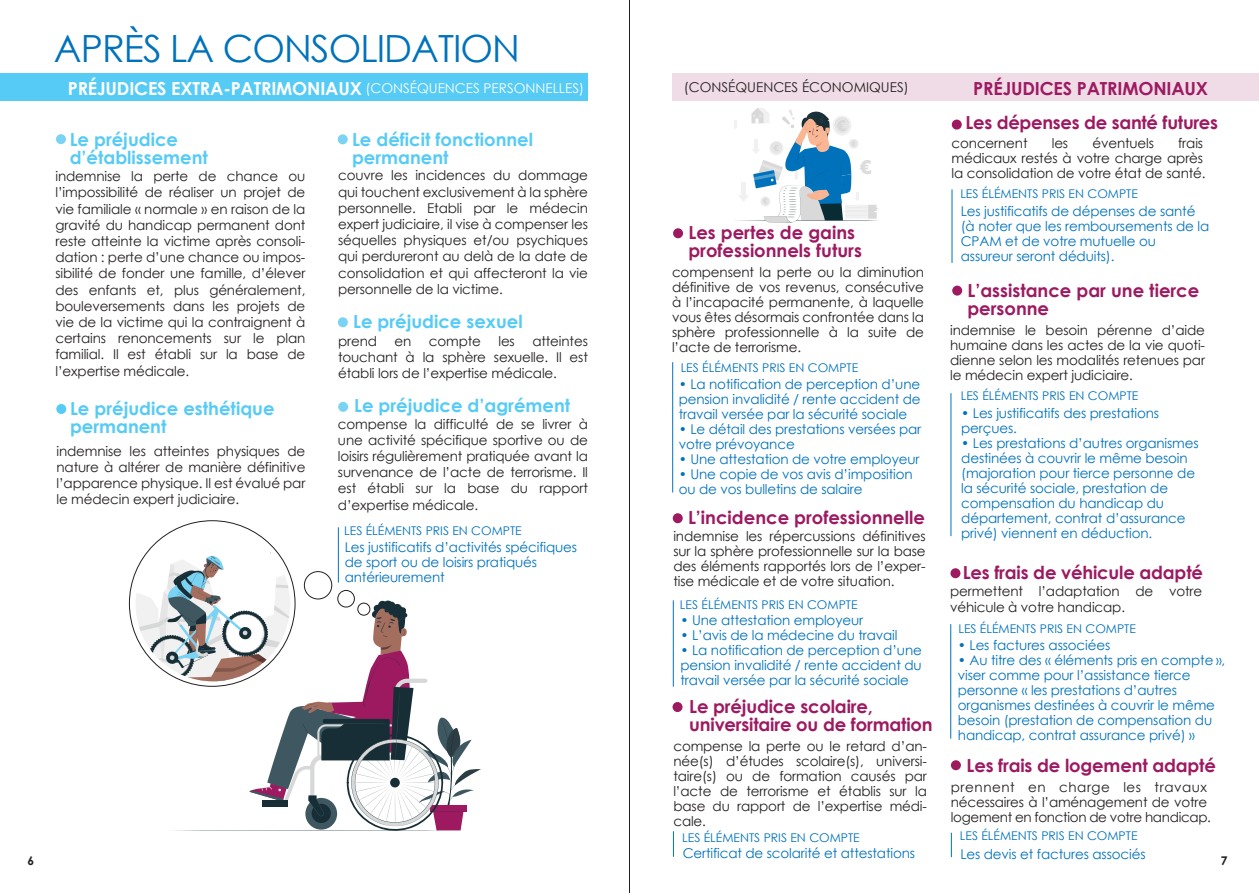
<style>
.page{position:relative;width:1259px;height:893px;background:#fff}
.page>*{position:absolute;margin:0;border:0;box-sizing:border-box;transform-origin:0 0}
.t1{font:37.5px "Century Gothic";letter-spacing:-.025em;color:#0072bc}
.t2{font:700 18px/18px "Century Gothic";letter-spacing:-.01em;color:#9d1a61}
.t3{font:700 18px/18px "Century Gothic";color:#56cbf5}
.t4{font:700 18px "Century Gothic";letter-spacing:-.01em;color:#fff}
.t5{font:13.5px/16.2px "Century Gothic";letter-spacing:-.01em;color:#231f20;text-align:justify}
.t6{font:13.5px/15px "Century Gothic";letter-spacing:-.01em;color:#0072bc}
.t7{font:13.5px "Century Gothic";color:#fff}
.t8{font:12px "Century Gothic";color:#0072bc}
.t9{font:700 12px "Century Gothic";color:#231f20}
</style>
<div class="page">
<div style="left:672px;top:74px;width:587px;height:27px;background:#f0dce7"></div>
<svg style="left:951px;top:833px;width:1px;height:24px"></svg>
<div style="left:951px;top:760px;width:10px;height:10px;background:#9d1a61;border-radius:50%"></div>
<div style="left:673px;top:228px;width:10px;height:10px;background:#9d1a61;border-radius:50%"></div>
<div style="left:951px;top:120px;width:10px;height:10px;background:#9d1a61;border-radius:50%"></div>
<hr style="left:951px;top:189px;width:1px;height:74px;background:#0072bc">
<div style="left:0;top:74px;width:587px;height:27px;background:#56cbf5"></div>
<div style="left:56px;top:134px;width:10px;height:10px;background:#7bd3f4;border-radius:50%"></div>
<div style="left:338px;top:317px;width:10px;height:10px;background:#7bd3f4;border-radius:50%"></div>
<div style="left:338px;top:134px;width:10px;height:10px;background:#7bd3f4;border-radius:50%"></div>
<hr style="left:672px;top:362px;width:1px;height:130px;background:#0072bc">
<div style="left:56px;top:404px;width:10px;height:10px;background:#56cbf5;border-radius:50%"></div>
<hr style="left:338px;top:527px;width:1px;height:56px;background:#0072bc">
<div style="left:338px;top:402px;width:10px;height:10px;background:#7bd3f4;border-radius:50%"></div>
<svg style="left:136px;top:547px;width:345px;height:284px"></svg>
<div style="left:952px;top:286px;width:10px;height:10px;background:#9d1a61;border-radius:50%"></div>
<hr style="left:950px;top:393px;width:1px;height:143px;background:#0072bc">
<hr style="left:673px;top:600px;width:1px;height:87px;background:#0072bc">
<div style="left:673px;top:513px;width:10px;height:10px;background:#9d1a61;border-radius:50%"></div>
<svg style="left:673px;top:831px;width:1px;height:26px"></svg>
<div style="left:672px;top:702px;width:10px;height:10px;background:#9d1a61;border-radius:50%"></div>
<hr style="left:950px;top:624px;width:1px;height:115px;background:#0072bc">
<div style="left:950px;top:568px;width:10px;height:10px;background:#9d1a61;border-radius:50%"></div>
<svg style="left:734px;top:108px;width:144px;height:115px"></svg>
<hr style="left:629px;top:0;width:1px;height:893px;background:#231f20">
<h1 class="t1" style="left:54px;top:22px;width:467px">APRÈS LA CONSOLIDATION</h1>
<h2 class="t4" style="left:68px;top:75px;width:296px">PRÉJUDICES EXTRA-PATRIMONIAUX</h2>
<p class="t5" style="left:684px;top:79px;width:226px">(CONSÉQUENCES ÉCONOMIQUES)</p>
<h2 class="t3" style="left:70px;top:129px;width:140px">Le préjudice d’établissement</h2>
<h2 class="t2" style="left:973px;top:79px;width:236px">PRÉJUDICES PATRIMONIAUX</h2>
<p class="t7" style="left:365px;top:78px;width:220px">(CONSÉQUENCES PERSONNELLES)</p>
<h2 class="t2" style="left:965px;top:113px;width:254px">Les dépenses de santé futures</h2>
<p class="t5" style="left:951px;top:134px;width:77px">concernent</p>
<p class="t5" style="left:1051px;top:134px;width:18px">les</p>
<p class="t5" style="left:1092px;top:134px;width:63px">éventuels</p>
<h2 class="t3" style="left:352px;top:130px;width:183px">Le déficit fonctionnel permanent</h2>
<p class="t5" style="left:951px;top:135px;width:255px;line-height:15px;text-align:left;text-indent:227px">frais médicaux restés à votre charge après la consolidation de votre état de santé.</p>
<p class="t6" style="left:960px;top:204px;width:250px">Les justificatifs de dépenses de santé (à noter que les remboursements de la<br>CPAM et de votre mutuelle ou assureur seront déduits).</p>
<p class="t5" style="left:55px;top:168px;width:251px">indemnise la perte de chance ou l’impossibilité de réaliser un projet de vie familiale « normale » en raison de la gravité du handicap permanent dont reste atteinte la victime après consoli&shy;dation : perte d’une chance ou impos&shy;sibilité de fonder une famille, d’élever des enfants et, plus généralement, bouleversements dans les projets de vie de la victime qui la contraignent à certains renoncements sur le plan familial. Il est établi sur la base de l’expertise médicale.</p>
<p class="t5" style="left:338px;top:167px;width:251px">couvre les incidences du dommage qui touchent exclusivement à la sphère personnelle. Etabli par le médecin expert judiciaire, il vise à compenser les séquelles physiques et/ou psychiques qui perdureront au delà de la date de consolidation et qui affecteront la vie personnelle de la victime.</p>
<p class="t8" style="left:960px;top:185px;width:179px">LES ÉLÉMENTS PRIS EN COMPTE</p>
<h2 class="t2" style="left:688px;top:223px;width:175px">Les pertes de gains professionnels futurs</h2>
<p class="t5" style="left:672px;top:264px;width:253px;line-height:15px">compensent la perte ou la diminution définitive de vos revenus, consécutive à l’incapacité permanente, à laquelle vous êtes désormais confrontée dans la sphère professionnelle à la suite de l’acte de terrorisme.</p>
<p class="t6" style="left:679px;top:377px;width:243px;text-align:justify">• La notification de perception d’une pension invalidité / rente accident de travail versée par la sécurité sociale</p>
<p class="t6" style="left:679px;top:422px;width:244px">• Le détail des prestations versées par votre prévoyance</p>
<p class="t6" style="left:679px;top:452px;width:242px">• Une attestation de votre employeur</p>
<p class="t6" style="left:679px;top:467px;width:235px">• Une copie de vos avis d’imposition ou de vos bulletins de salaire</p>
<h2 class="t2" style="left:967px;top:280px;width:233px">L’assistance par une tierce personne</h2>
<p class="t5" style="left:950px;top:322px;width:256px;line-height:15px">indemnise le besoin pérenne d’aide humaine dans les actes de la vie quoti&shy;dienne selon les modalités retenues par le médecin expert judiciaire.</p>
<p class="t6" style="left:961px;top:406px;width:199px">• Les justificatifs des prestations perçues.</p>
<p class="t6" style="left:961px;top:436px;width:239px">• Les prestations d’autres organismes destinées à couvrir le même besoin (majoration pour tierce personne de la sécurité sociale, prestation de compensation du handicap du département, contrat d’assurance privé) viennent en déduction.</p>
<h2 class="t3" style="left:353px;top:312px;width:171px">Le préjudice sexuel</h2>
<p class="t5" style="left:338px;top:333px;width:40px">prend</p>
<p class="t5" style="left:394px;top:333px;width:18px">en</p>
<p class="t5" style="left:429px;top:333px;width:54px">compte</p>
<p class="t5" style="left:498px;top:333px;width:18px">les</p>
<p class="t5" style="left:338px;top:333px;width:251px;text-indent:194px">atteintes touchant à la sphère sexuelle. Il est établi lors de l’expertise médicale.</p>
<p class="t8" style="left:680px;top:359px;width:179px">LES ÉLÉMENTS PRIS EN COMPTE</p>
<p class="t8" style="left:960px;top:387px;width:179px">LES ÉLÉMENTS PRIS EN COMPTE</p>
<h2 class="t3" style="left:70px;top:399px;width:206px">Le préjudice esthétique permanent</h2>
<h2 class="t3" style="left:354px;top:396px;width:217px">Le préjudice d’agrément</h2>
<p class="t5" style="left:338px;top:415px;width:251px">compense la difficulté de se livrer à une activité spécifique sportive ou de loisirs régulièrement pratiquée avant la survenance de l’acte de terrorisme. Il est établi sur la base du rapport d’expertise médicale.</p>
<p class="t6" style="left:345px;top:539px;width:234px">Les justificatifs d’activités spécifiques de sport ou de loisirs pratiqués antérieurement</p>
<p class="t5" style="left:56px;top:442px;width:250px">indemnise les atteintes physiques de nature à altérer de manière définitive l’apparence physique. Il est évalué par le médecin expert judiciaire.</p>
<h2 class="t2" style="left:688px;top:508px;width:238px">L’incidence professionnelle</h2>
<p class="t5" style="left:673px;top:528px;width:254px;line-height:15px">indemnise les répercussions définitives sur la sphère professionnelle sur la base des éléments rapportés lors de l’exper&shy;tise médicale et de votre situation.</p>
<p class="t6" style="left:680px;top:612px;width:184px">• Une attestation employeur</p>
<p class="t6" style="left:680px;top:627px;width:219px">• L’avis de la médecine du travail</p>
<p class="t6" style="left:680px;top:642px;width:243px;text-align:justify">• La notification de perception d’une pension invalidité / rente accident du travail versée par la sécurité sociale</p>
<p class="t8" style="left:344px;top:523px;width:179px">LES ÉLÉMENTS PRIS EN COMPTE</p>
<h2 class="t2" style="left:962px;top:563px;width:242px">Les frais de véhicule adapté</h2>
<p class="t5" style="left:950px;top:583px;width:254px">permettent l’adaptation de votre véhicule à votre handicap.</p>
<p class="t6" style="left:958px;top:638px;width:154px">• Les factures associées</p>
<p class="t6" style="left:958px;top:653px;width:269px">• Au titre des « éléments pris en compte », viser comme pour l’assistance tierce personne « les prestations d’autres organismes destinées à couvrir le même besoin (prestation de compensation du handicap, contrat assurance privé) »</p>
<p class="t8" style="left:680px;top:596px;width:179px">LES ÉLÉMENTS PRIS EN COMPTE</p>
<p class="t8" style="left:958px;top:620px;width:179px">LES ÉLÉMENTS PRIS EN COMPTE</p>
<h2 class="t2" style="left:689px;top:697px;width:245px">Le préjudice scolaire, universitaire ou de formation</h2>
<p class="t5" style="left:673px;top:738px;width:255px;line-height:15px">compense la perte ou le retard d’an&shy;née(s) d’études scolaire(s), universi&shy;taire(s) ou de formation causés par l’acte de terrorisme et établis sur la base du rapport de l’expertise médi&shy;cale.</p>
<p class="t6" style="left:682px;top:846px;width:234px">Certificat de scolarité et attestations</p>
<h2 class="t2" style="left:966px;top:756px;width:251px">Les frais de logement adapté</h2>
<p class="t5" style="left:951px;top:780px;width:262px;line-height:15px;text-align:left">prennent en charge les travaux nécessaires à l’aménagement de votre logement en fonction de votre handicap.</p>
<p class="t6" style="left:960px;top:846px;width:187px">Les devis et factures associés</p>
<p class="t8" style="left:960px;top:827px;width:179px">LES ÉLÉMENTS PRIS EN COMPTE</p>
<p class="t8" style="left:682px;top:830px;width:179px">LES ÉLÉMENTS PRIS EN COMPTE</p>
<p class="t9" style="left:28px;top:851px;width:8px">6</p>
<p class="t9" style="left:1221px;top:851px;width:8px">7</p>
</div>
